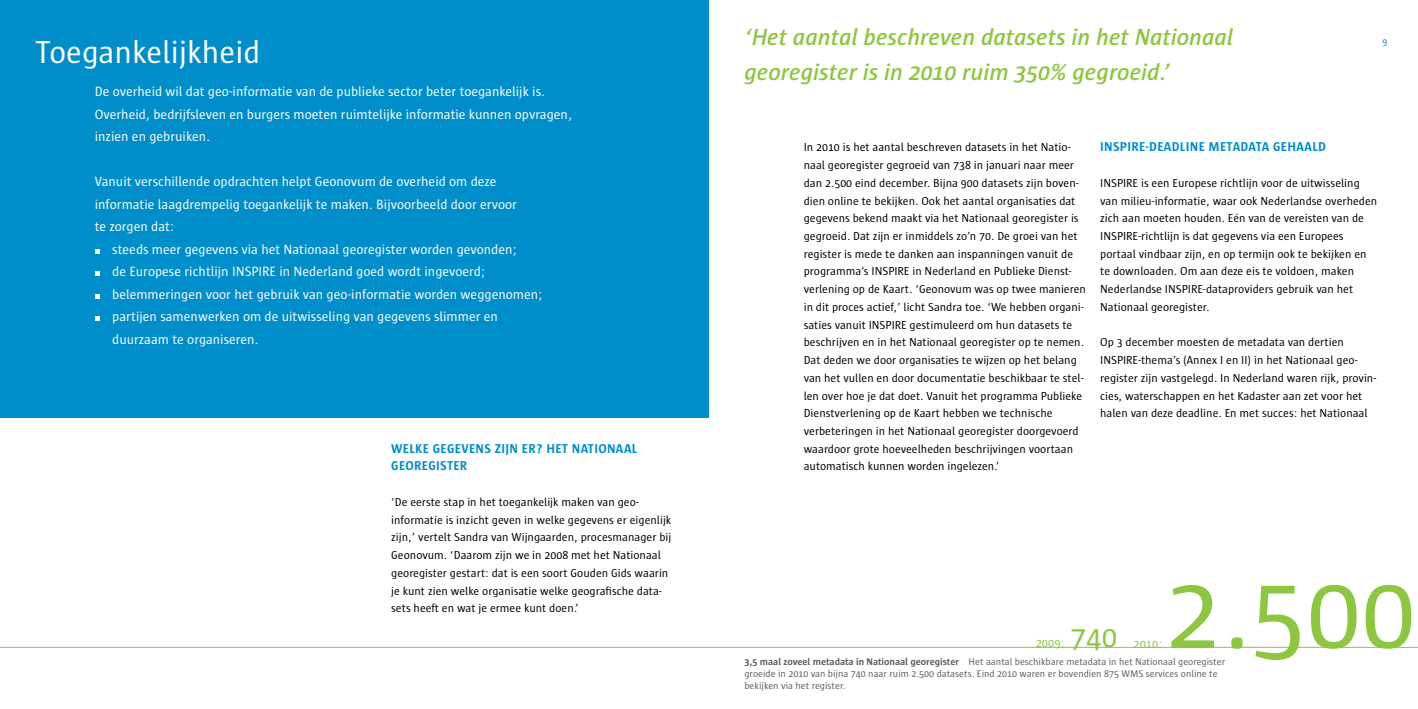
<style>
.page{position:relative;width:1418px;height:709px;background:#fff}
.page>*{position:absolute;margin:0;border:0;box-sizing:border-box;transform-origin:0 0}
.t1{font:109.38px "Sun";color:#8dc63f}
.t2{font:32.5px "Sun";color:#fff}
.t3{font:31.25px "Sun";color:#8dc63f}
.t4{font:italic 600 23.75px "Sun";color:#8dc63f}
.t5{font:13.75px/22.5px "Sun";color:#fff}
.t6{font:700 13.12px/17.8px "Sun SC";letter-spacing:.025em;color:#008ecb}
.t7{font:12.5px "Sun";color:#8dc63f}
.t8{font:11.88px/17.8px "Sun";color:#000}
.t9{font:10px/12px "Sun";color:#5b6064}
.t10{font:10px "Sun";color:#008ecb}
.s1{font-weight:700}
</style>
<div class="page">
<hr style="left:709px;top:647px;width:708px;height:1px;background:#8dc63f">
<div style="left:0;top:0;width:709px;height:417px;background:#008ecb"></div>
<svg style="left:95px;top:249px;width:4px;height:5px"></svg>
<svg style="left:95px;top:271px;width:4px;height:5px"></svg>
<svg style="left:95px;top:294px;width:4px;height:5px"></svg>
<svg style="left:95px;top:316px;width:4px;height:5px"></svg>
<hr style="left:0;top:647px;width:709px;height:1px;background:#8dc63f">
<h2 class="t2" style="left:35px;top:35px;width:226px">Toegankelijkheid</h2>
<p class="t5" style="left:95px;top:80px;width:479px">De overheid wil dat geo-informatie van de publieke sector beter toegankelijk is.<br>Overheid, bedrijfsleven en burgers moeten ruimtelijke informatie kunnen opvragen, inzien en gebruiken.</p>
<p class="t5" style="left:95px;top:170px;width:424px">Vanuit verschillende opdrachten helpt Geonovum de overheid om deze informatie laagdrempelig toegankelijk te maken. Bijvoorbeeld door ervoor te zorgen dat:</p>
<p class="t5" style="left:112px;top:238px;width:432px">steeds meer gegevens via het Nationaal georegister worden gevonden;<br>de Europese richtlijn INSPIRE in Nederland goed wordt ingevoerd; belemmeringen voor het gebruik van geo-informatie worden weggenomen; partijen samenwerken om de uitwisseling van gegevens slimmer en duurzaam te organiseren.</p>
<p class="t6" style="left:391px;top:439px;width:248px">WELKE GEGEVENS ZIJN ER? HET NATIONAAL<br>GEOREGISTER</p>
<p class="t8" style="left:391px;top:493px;width:282px">‘De eerste stap in het toegankelijk maken van geo&shy;informatie is inzicht geven in welke gegevens er eigenlijk zijn,’ vertelt Sandra van Wijngaarden, procesmanager bij Geonovum. ‘Daarom zijn we in 2008 met het Nationaal georegister gestart: dat is een soort Gouden Gids waarin je kunt zien welke organisatie welke geografische data&shy;sets heeft en wat je ermee kunt doen.’</p>
<h3 class="t4" style="left:744px;top:24px;width:490px">‘Het aantal beschreven datasets in het Nationaal</h3>
<p class="t10" style="left:1382px;top:36px;width:6px">9</p>
<h3 class="t4" style="left:744px;top:60px;width:427px">georegister is in 2010 ruim 350% gegroeid.’</h3>
<p class="t8" style="left:803px;top:139px;width:284px">In 2010 is het aantal beschreven datasets in het Natio&shy;naal georegister gegroeid van 738 in januari naar meer dan 2.500 eind december. Bijna 900 datasets zijn boven&shy;dien online te bekijken. Ook het aantal organisaties dat gegevens bekend maakt via het Nationaal georegister is gegroeid. Dat zijn er inmiddels zo’n 70. De groei van het register is mede te danken aan inspanningen vanuit de programma’s INSPIRE in Nederland en Publieke Dienst&shy;verlening op de Kaart. ‘Geonovum was op twee manieren in dit proces actief,’ licht Sandra toe. ‘We hebben organi&shy;saties vanuit INSPIRE gestimuleerd om hun datasets te beschrijven en in het Nationaal georegister op te nemen.<br>Dat deden we door organisaties te wijzen op het belang van het vullen en door documentatie beschikbaar te stel&shy;len over hoe je dat doet. Vanuit het programma Publieke Dienstverlening op de Kaart hebben we technische verbeteringen in het Nationaal georegister doorgevoerd waardoor grote hoeveelheden beschrijvingen voortaan automatisch kunnen worden ingelezen.’</p>
<p class="t6" style="left:1100px;top:138px;width:227px">INSPIRE-DEADLINE METADATA GEHAALD</p>
<p class="t8" style="left:1100px;top:174px;width:278px">INSPIRE is een Europese richtlijn voor de uitwisseling van milieu-informatie, waar ook Nederlandse overheden zich aan moeten houden. Eén van de vereisten van de INSPIRE-richtlijn is dat gegevens via een Europees portaal vindbaar zijn, en op termijn ook te bekijken en te downloaden. Om aan deze eis te voldoen, maken Nederlandse INSPIRE-dataproviders gebruik van het Nationaal georegister.</p>
<p class="t8" style="left:1100px;top:333px;width:277px">Op 3 december moesten de metadata van dertien INSPIRE-thema’s (Annex I en II) in het Nationaal geo&shy;register zijn vastgelegd. In Nederland waren rijk, provin&shy;cies, waterschappen en het Kadaster aan zet voor het halen van deze deadline. En met succes: het Nationaal</p>
<h1 class="t1" style="left:1165px;top:553px;width:252px">2.500</h1>
<p class="t7" style="left:1035px;top:636px;width:30px">2009:</p>
<h3 class="t3" style="left:1070px;top:620px;width:48px">740</h3>
<p class="t7" style="left:1133px;top:637px;width:30px">2010:</p>
<p class="t9" style="left:744px;top:656px;width:482px"><span class="s1">3,5 maal zoveel metadata in Nationaal georegister</span> Het aantal beschikbare metadata in het Nationaal georegister groeide in 2010 van bijna 740 naar ruim 2.500 datasets. Eind 2010 waren er bovendien 875 WMS services online te bekijken via het register.</p>
</div>
